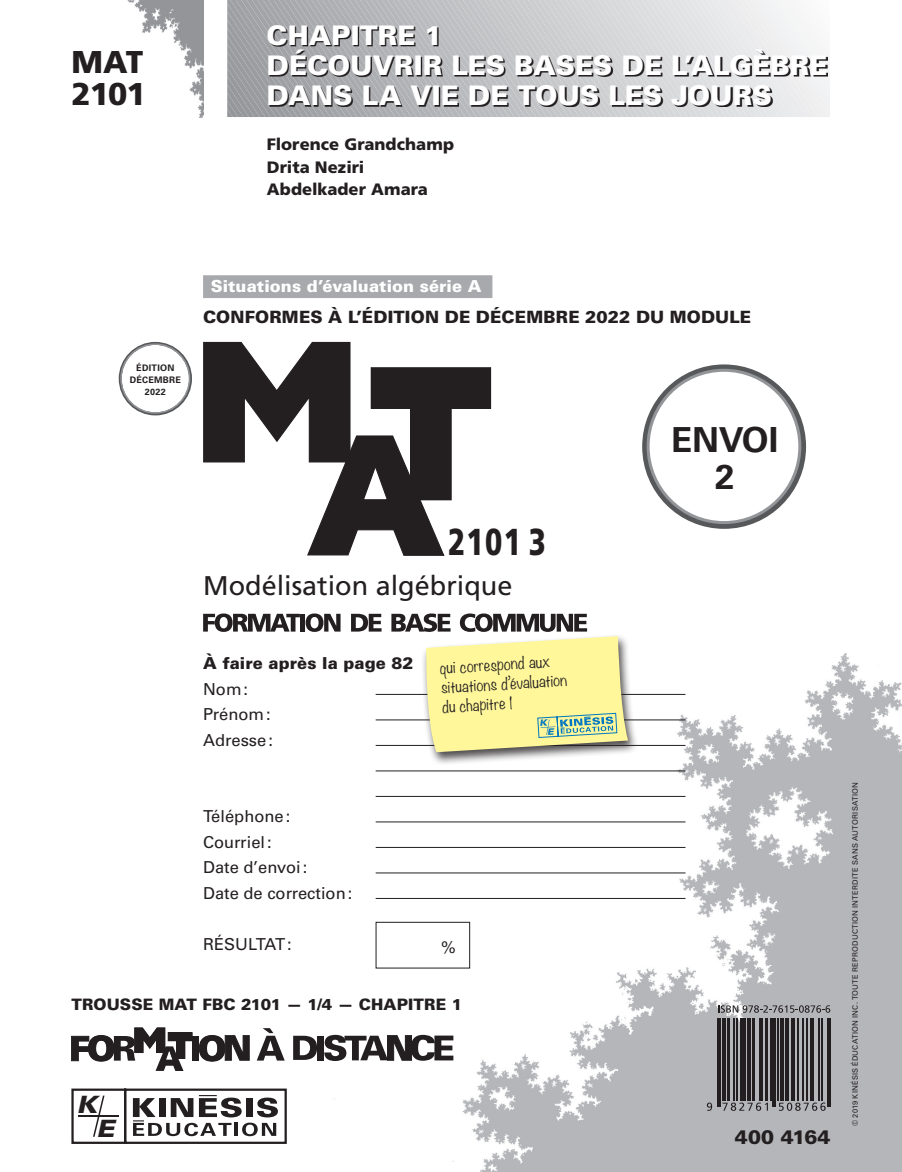
<style>
.page{position:relative;width:902px;height:1172px;background:#fff}
.page>*{position:absolute;margin:0;border:0;box-sizing:border-box;transform-origin:0 0}
.t1{font:900 37.5px "Frutiger LT Std";color:#231f20;scale:.75 1}
.t2{font:700 34.5px/37.5px "Univers LT Std";color:#231f20;text-align:center}
.t3{font:900 31.5px/31.5px "Frutiger LT Std";letter-spacing:-.03em;color:#231f20}
.t4{font:900 27px/30px "Univers LT Std";color:#fff}
.t5{font:27px "Frutiger LT Std";color:#231f20}
.t6{font:italic 900 expanded 23.85px/23.9px "Univers LT Std";color:#231f20}
.t7{font:900 19.5px "Univers LT Std";letter-spacing:.015em;color:#231f20}
.t8{font:900 16.95px "Univers LT Std";letter-spacing:.005em;color:#231f20}
.t9{font:16.5px/25.5px "Univers LT Std";color:#231f20}
.t10{font:900 16.5px/22.5px "Frutiger LT Std";letter-spacing:.005em;color:#231f20}
.t11{font:900 16.5px "Univers LT Std";letter-spacing:.005em;color:#fff}
.t12{font:900 16.5px "Univers LT Std";letter-spacing:.005em;color:#231f20}
.t13{font:900 15.75px "Univers LT Std";letter-spacing:.005em;color:#231f20}
.t14{font:300 15px/19.5px "Noteworthy";color:#231f20}
.t15{font:700 9px/12px "Univers LT Std";letter-spacing:.03em;color:#231f20;text-align:center}
.t16{font:7.5px "Univers LT Std";letter-spacing:.03em;color:#231f20}
</style>
<div class="page">
<img style="left:118px;top:117px;width:784px;height:1055px">
<img style="left:127px;top:0;width:77px;height:117px">
<svg style="left:227px;top:0;width:603px;height:117px;background:#c4c5c7"></svg>
<svg style="left:269px;top:27px;width:559px;height:80px;background:#9d9c9e"></svg>
<div style="left:192px;top:1035px;width:7px;height:25px;background:#231f20"></div>
<svg style="left:257px;top:1028px;width:28px;height:32px"></svg>
<svg style="left:293px;top:1036px;width:24px;height:24px"></svg>
<div style="left:177px;top:1034px;width:8px;height:24px;border:1px solid #231f20"></div>
<div style="left:168px;top:1032px;width:24px;height:9px;background:#231f20"></div>
<div style="left:317px;top:1035px;width:7px;height:25px;background:#231f20"></div>
<svg style="left:324px;top:1035px;width:129px;height:26px"></svg>
<svg style="left:71px;top:1028px;width:113px;height:43px"></svg>
<svg style="left:199px;top:1035px;width:51px;height:26px"></svg>
<svg style="left:71px;top:1088px;width:216px;height:56px"></svg>
<div style="left:203px;top:275px;width:289px;height:23px;background:#a8a9ad;border:1px solid #a8a9ad"></div>
<hr style="left:376px;top:694px;width:309px;height:1px;background:#231f20">
<hr style="left:376px;top:719px;width:309px;height:1px;background:#231f20">
<hr style="left:376px;top:745px;width:309px;height:1px;background:#231f20">
<hr style="left:376px;top:770px;width:309px;height:1px;background:#231f20">
<hr style="left:376px;top:796px;width:309px;height:1px;background:#231f20">
<hr style="left:376px;top:821px;width:309px;height:1px;background:#231f20">
<hr style="left:376px;top:847px;width:309px;height:1px;background:#231f20">
<hr style="left:376px;top:872px;width:309px;height:1px;background:#231f20">
<hr style="left:376px;top:898px;width:309px;height:1px;background:#231f20">
<div style="left:376px;top:922px;width:94px;height:46px;background:#fff"></div>
<div style="left:376px;top:922px;width:94px;height:46px;border:1px solid #231f20"></div>
<svg style="left:718px;top:1005px;width:112px;height:8px"></svg>
<svg style="left:707px;top:1102px;width:5px;height:9px"></svg>
<hr style="left:717px;top:1018px;width:1px;height:89px;background:#231f20">
<hr style="left:720px;top:1018px;width:1px;height:89px;background:#231f20">
<hr style="left:722px;top:1018px;width:4px;height:83px;background:#231f20">
<hr style="left:727px;top:1018px;width:2px;height:83px;background:#231f20">
<hr style="left:733px;top:1018px;width:1px;height:83px;background:#231f20">
<hr style="left:736px;top:1018px;width:2px;height:83px;background:#231f20">
<hr style="left:740px;top:1018px;width:2px;height:83px;background:#231f20">
<hr style="left:743px;top:1018px;width:3px;height:83px;background:#231f20">
<hr style="left:747px;top:1018px;width:4px;height:83px;background:#231f20">
<hr style="left:752px;top:1018px;width:2px;height:83px;background:#231f20">
<hr style="left:759px;top:1018px;width:1px;height:83px;background:#231f20">
<hr style="left:761px;top:1018px;width:2px;height:83px;background:#231f20">
<svg style="left:722px;top:1102px;width:46px;height:9px"></svg>
<hr style="left:765px;top:1018px;width:2px;height:83px;background:#231f20">
<hr style="left:770px;top:1018px;width:1px;height:83px;background:#231f20">
<hr style="left:772px;top:1018px;width:1px;height:89px;background:#231f20">
<hr style="left:774px;top:1018px;width:2px;height:89px;background:#231f20">
<hr style="left:777px;top:1018px;width:1px;height:83px;background:#231f20">
<hr style="left:780px;top:1018px;width:4px;height:83px;background:#231f20">
<hr style="left:785px;top:1018px;width:4px;height:83px;background:#231f20">
<hr style="left:791px;top:1018px;width:1px;height:83px;background:#231f20">
<hr style="left:794px;top:1018px;width:1px;height:83px;background:#231f20">
<hr style="left:797px;top:1018px;width:1px;height:83px;background:#231f20">
<hr style="left:802px;top:1018px;width:1px;height:83px;background:#231f20">
<hr style="left:807px;top:1018px;width:1px;height:83px;background:#231f20">
<hr style="left:810px;top:1018px;width:1px;height:83px;background:#231f20">
<hr style="left:813px;top:1018px;width:1px;height:83px;background:#231f20">
<svg style="left:779px;top:1102px;width:46px;height:9px"></svg>
<hr style="left:819px;top:1018px;width:1px;height:83px;background:#231f20">
<hr style="left:821px;top:1018px;width:1px;height:83px;background:#231f20">
<hr style="left:827px;top:1018px;width:1px;height:89px;background:#231f20">
<hr style="left:829px;top:1018px;width:2px;height:89px;background:#231f20">
<div style="left:642px;top:364px;width:164px;height:165px;border:6px solid #57585a;border-radius:50%"></div>
<div style="left:646px;top:369px;width:155px;height:155px;border:3px solid #939598;border-radius:50%"></div>
<svg style="left:203px;top:613px;width:97px;height:19px"></svg>
<div style="left:300px;top:614px;width:5px;height:17px;background:#231f20"></div>
<svg style="left:306px;top:613px;width:34px;height:19px"></svg>
<svg style="left:351px;top:614px;width:30px;height:17px"></svg>
<svg style="left:203px;top:342px;width:242px;height:214px"></svg>
<div style="left:371px;top:368px;width:119px;height:40px;background:#231f20"></div>
<div style="left:371px;top:367px;width:120px;height:42px;border:1px solid #231f20"></div>
<div style="left:411px;top:408px;width:40px;height:92px;background:#231f20"></div>
<div style="left:410px;top:408px;width:42px;height:92px;border:1px solid #231f20"></div>
<div style="left:119px;top:342px;width:73px;height:73px;border:3px solid #57585a;border-radius:50%"></div>
<div style="left:120px;top:343px;width:70px;height:71px;border:2px solid #939598;border-radius:50%"></div>
<div style="left:420px;top:633px;width:218px;height:132px;background:#231f20;opacity:.8"></div>
<svg style="left:391px;top:613px;width:237px;height:139px"></svg>
<h3 class="t3" style="left:72px;top:46px;width:76px">MAT<br>2101</h3>
<h3 class="t4" style="left:267px;top:20px;width:562px">CHAPITRE 1<br>DÉCOUVRIR LES BASES DE L’ALGÈBRE<br>DANS LA VIE DE TOUS LES JOURS</h3>
<p class="t10" style="left:267px;top:133px;width:189px">Florence Grandchamp<br>Drita Neziri<br>Abdelkader Amara</p>
<p class="t15" style="left:130px;top:362px;width:53px">ÉDITION<br>DÉCEMBRE<br>2022</p>
<p class="t11" style="left:211px;top:276px;width:272px">Situations d’évaluation série A</p>
<p class="t8" style="left:203px;top:307px;width:549px">CONFORMES À L’ÉDITION DE DÉCEMBRE 2022 DU MODULE</p>
<h1 class="t1" style="left:448px;top:519px;width:132px">2101 3</h1>
<h3 class="t5" style="left:203px;top:570px;width:311px">Modélisation algébrique</h3>
<h2 class="t2" style="left:671px;top:421px;width:109px">ENVOI<br>2</h2>
<p class="t12" style="left:203px;top:653px;width:212px">À faire après la page 82</p>
<p class="t9" style="left:203px;top:676px;width:71px">Nom:<br>Prénom:<br>Adresse:</p>
<p class="t14" style="left:439px;top:658px;width:128px;rotate:-4deg">qui correspond aux situations d’évaluation du chapitre 1</p>
<p class="t9" style="left:203px;top:804px;width:151px">Téléphone:<br>Courriel:<br>Date d’envoi:<br>Date de correction:</p>
<p class="t9" style="left:203px;top:931px;width:90px">RÉSULTAT:</p>
<p class="t9" style="left:441px;top:935px;width:16px">%</p>
<p class="t13" style="left:71px;top:994px;width:392px">TROUSSE MAT FBC 2101 — 1/4 — CHAPITRE 1</p>
<h3 class="t6" style="left:96px;top:1093px;width:21px;text-indent:-20px">K<br>E</h3>
<p class="t7" style="left:735px;top:1125px;width:97px">400 4164</p>
<p class="t16" style="left:851px;top:1126px;width:345px;rotate:-90deg">© 2019 KINÉSIS ÉDUCATION INC. TOUTE REPRODUCTION INTERDITE SANS AUTORISATION</p>
</div>
